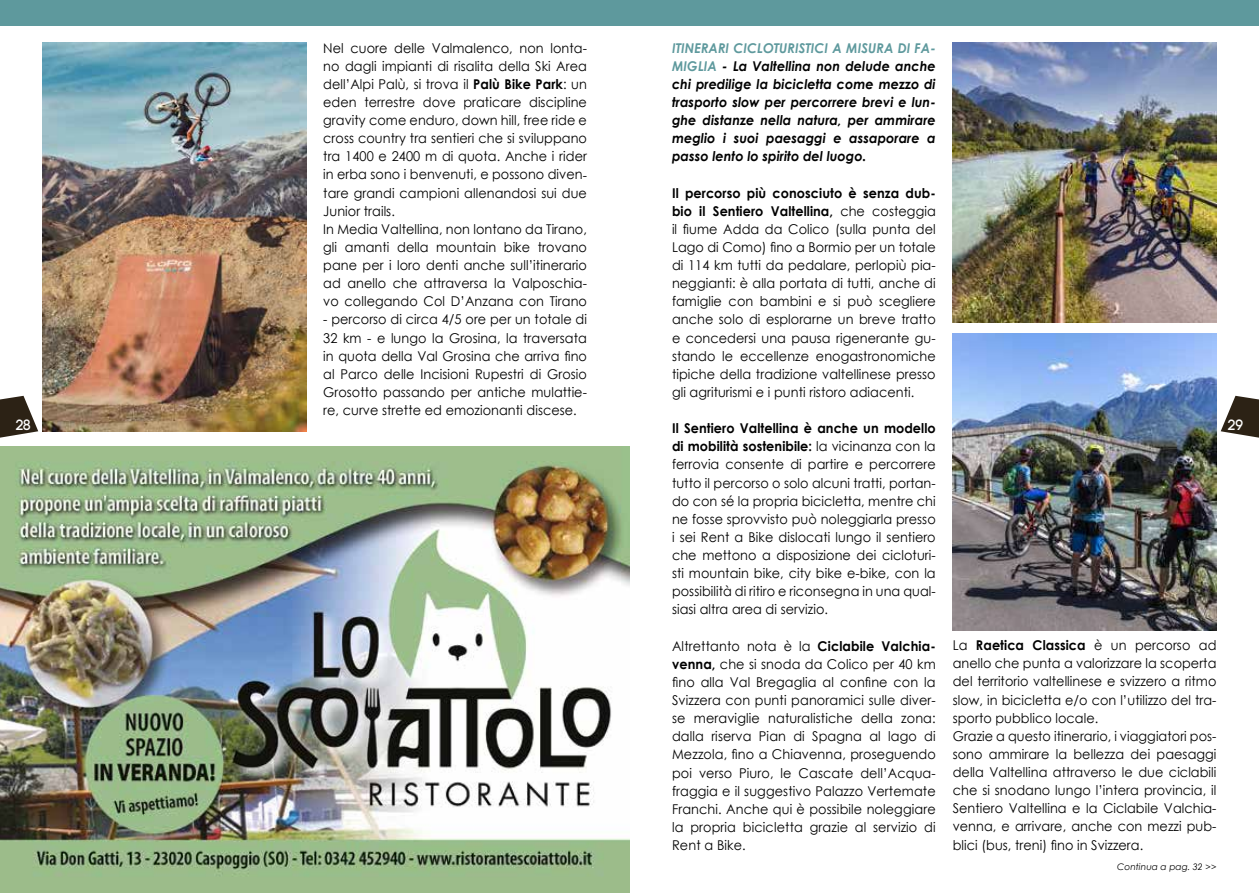
<style>
.page{position:relative;width:1259px;height:893px;background:#fff}
.page>*{position:absolute;margin:0;border:0;box-sizing:border-box;transform-origin:0 0}
.t1{font:700 15px "Code";color:#fff;scale:.9 1}
.t2{font:13.5px/18.1px "Century Gothic";letter-spacing:.005em;color:#000;text-align:justify;scale:.95 1}
.t3{font:italic 700 13.5px/18.1px "Century Gothic";letter-spacing:.005em;color:#000;text-align:justify;scale:.95 1}
.t4{font:italic 9px "Century Gothic";letter-spacing:.005em;color:#000}
.s1{font-weight:700}
.s2{color:#5e999d}
</style>
<div class="page">
<svg style="left:1220px;top:396px;width:39px;height:42px"></svg>
<svg style="left:0;top:396px;width:38px;height:42px"></svg>
<img style="left:952px;top:43px;width:264px;height:280px">
<img style="left:952px;top:333px;width:264px;height:297px">
<div style="left:0;top:0;width:1259px;height:26px;background:#5e999d"></div>
<img style="left:43px;top:43px;width:263px;height:388px">
<img style="left:0;top:446px;width:629px;height:447px">
<p class="t2" style="left:323px;top:38px;width:279px;text-align:left">Nel cuore delle Valmalenco, non lonta&shy;no dagli impianti di risalita della Ski Area dell’Alpi Palù, si trova il <span class="s1">Palù Bike Park</span>: un eden terrestre dove praticare discipline gravity come enduro, down hill, free ride e cross country tra sentieri che si sviluppano tra 1400 e 2400 m di quota. Anche i rider in erba sono i benvenuti, e possono diven&shy;tare grandi campioni allenandosi sui due Junior trails.<br>In Media Valtellina, non lontano da Tirano, gli amanti della mountain bike trovano pane per i loro denti anche sull’itinerario ad anello che attraversa la Valposchia&shy;vo collegando Col D’Anzana con Tirano</p>
<p class="t2" style="left:323px;top:310px;width:279px">- percorso di circa 4/5 ore per un totale di 32 km - e lungo la Grosina, la traversata in quota della Val Grosina che arriva fino al Parco delle Incisioni Rupestri di Grosio Grosotto passando per antiche mulattie&shy;re, curve strette ed emozionanti discese.</p>
<p class="t3" style="left:672px;top:38px;width:279px"><span class="s2">ITINERARI CICLOTURISTICI A MISURA DI FA-MIGLIA</span> - La Valtellina non delude anche chi predilige la bicicletta come mezzo di trasporto slow per percorrere brevi e lun&shy;ghe distanze nella natura, per ammirare meglio i suoi paesaggi e assaporare a passo lento lo spirito del luogo.</p>
<p class="t2" style="left:672px;top:183px;width:279px"><span class="s1">Il percorso più conosciuto è senza dub&shy;bio il Sentiero Valtellina,</span> che costeggia il fiume Adda da Colico (sulla punta del Lago di Como) fino a Bormio per un totale di 114 km tutti da pedalare, perlopiù pia&shy;neggianti: è alla portata di tutti, anche di famiglie con bambini e si può scegliere anche solo di esplorarne un breve tratto e concedersi una pausa rigenerante gu&shy;stando le eccellenze enogastronomiche tipiche della tradizione valtellinese presso gli agriturismi e i punti ristoro adiacenti.</p>
<p class="t2" style="left:672px;top:419px;width:279px"><span class="s1">Il Sentiero Valtellina è anche un modello di mobilità sostenibile:</span> la vicinanza con la ferrovia consente di partire e percorrere tutto il percorso o solo alcuni tratti, portan&shy;do con sé la propria bicicletta, mentre chi ne fosse sprovvisto può noleggiarla presso i sei Rent a Bike dislocati lungo il sentiero che mettono a disposizione dei cicloturi&shy;sti mountain bike, city bike e-bike, con la possibilità di ritiro e riconsegna in una qual&shy;siasi altra area di servizio.</p>
<p class="t2" style="left:672px;top:636px;width:279px">Altrettanto nota è la <span class="s1">Ciclabile Valchia&shy;venna,</span> che si snoda da Colico per 40 km fino alla Val Bregaglia al confine con la Svizzera con punti panoramici sulle diver&shy;se meraviglie naturalistiche della zona: dalla riserva Pian di Spagna al lago di Mezzola, fino a Chiavenna, proseguendo poi verso Piuro, le Cascate dell’Acqua&shy;fraggia e il suggestivo Palazzo Vertemate Franchi. Anche qui è possibile noleggiare la propria bicicletta grazie al servizio di Rent a Bike.</p>
<p class="t1" style="left:16px;top:417px;width:18px">28</p>
<p class="t1" style="left:1228px;top:417px;width:18px">29</p>
<p class="t2" style="left:952px;top:636px;width:279px;text-align:left">La <span class="s1">Raetica Classica</span> è un percorso ad anello che punta a valorizzare la scoperta del territorio valtellinese e svizzero a ritmo slow, in bicicletta e/o con l’utilizzo del tra&shy;sporto pubblico locale.<br>Grazie a questo itinerario, i viaggiatori pos&shy;sono ammirare la bellezza dei paesaggi della Valtellina attraverso le due ciclabili che si snodano lungo l’intera provincia, il Sentiero Valtellina e la Ciclabile Valchia&shy;venna, e arrivare, anche con mezzi pub&shy;blici (bus, treni) fino in Svizzera.</p>
<p class="t4" style="left:1117px;top:861px;width:101px">Continua a pag. 32 &gt;&gt;</p>
</div>
